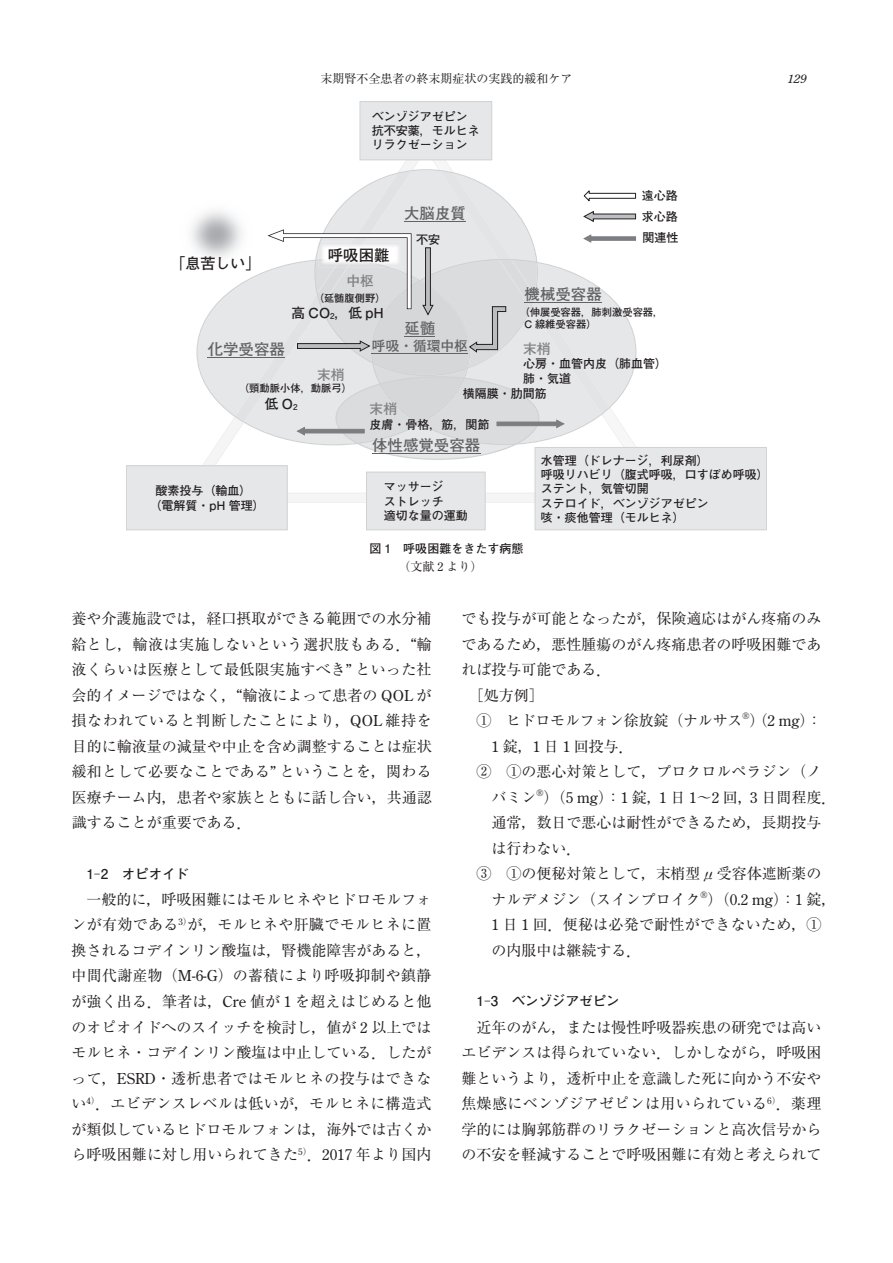
<style>
.page{position:relative;width:893px;height:1263px;background:#fff}
.page>*{position:absolute;margin:0;border:0;box-sizing:border-box;transform-origin:0 0}
.t1{font:700 15.45px "Futo Go B101 Pro";color:#636366}
.t2{font:700 15.45px "Futo Go B101 Pro";color:#231f20}
.t3{font:15px/25.5px "Ryumin Pro";color:#231f20;text-align:justify}
.t4{font:15px/25.5px "Ryumin Pro";letter-spacing:.02em;color:#231f20}
.t5{font:15px "Century Old Style Std";color:#231f20}
.t6{font:700 15px "Futo Go B101 Pro";color:#231f20}
.t7{font:700 13.65px "Futo Go B101 Pro";color:#231f20}
.t8{font:700 13.65px "Futo Go B101 Pro";color:#808285}
.t9{font:700 13.65px "Futo Go B101 Pro";color:#636366}
.t10{font:700 13.5px "Futo Go B101 Pro";color:#231f20}
.t11{font:700 12px/14.4px "Futo Go B101 Pro";color:#231f20}
.t12{font:12px "Ryumin Pro";color:#231f20}
.t13{font:italic 12px "Century Old Style Std";color:#231f20}
.t14{font:700 10.35px/12.3px "Futo Go B101 Pro";color:#231f20}
.t15{font:8.7px "Century Old Style Std";color:#231f20}
.s1{font-family:"Century Old Style Std"}
.s2{font-family:"Hira Min Pro W3"}
.s3{font-family:"Ryumin Pro";font-weight:400}
.s4{font-family:"M Ma Greek B";font-style:italic}
.s5{font-family:"Ryumin Pro"}
</style>
<div class="page">
<div style="left:126px;top:466px;width:161px;height:64px;background:#e6e7e9"></div>
<div style="left:126px;top:465px;width:162px;height:65px;border:1px solid #d1d2d4"></div>
<div style="left:366px;top:472px;width:119px;height:58px;background:#e6e7e9"></div>
<div style="left:366px;top:472px;width:120px;height:58px;border:1px solid #d1d2d4"></div>
<div style="left:535px;top:447px;width:232px;height:83px;background:#e6e7e9"></div>
<div style="left:535px;top:447px;width:232px;height:83px;border:1px solid #d1d2d4"></div>
<svg style="left:188px;top:101px;width:476px;height:406px"></svg>
<hr style="left:208px;top:357px;width:77px;height:1px;background:#636366">
<hr style="left:525px;top:302px;width:77px;height:1px;background:#636366">
<hr style="left:404px;top:222px;width:62px;height:1px;background:#636366">
<hr style="left:404px;top:336px;width:31px;height:1px;background:#636366">
<hr style="left:372px;top:353px;width:96px;height:1px;background:#636366">
<hr style="left:372px;top:453px;width:108px;height:1px;background:#636366">
<p class="t12" style="left:320px;top:69px;width:254px">末期腎不全患者の終末期症状の実践的緩和ケア</p>
<p class="t13" style="left:787px;top:71px;width:21px">129</p>
<p class="t6" style="left:170px;top:251px;width:91px">「息苦しい」</p>
<p class="t11" style="left:372px;top:107px;width:109px">ベンゾジアゼピン抗不安薬，モルヒネリラクゼーション</p>
<p class="t1" style="left:404px;top:201px;width:63px">大脳皮質</p>
<p class="t2" style="left:328px;top:242px;width:63px">呼吸困難</p>
<p class="t11" style="left:416px;top:231px;width:25px">不安</p>
<p class="t11" style="left:642px;top:183px;width:38px;line-height:21.5px;text-align:justify">遠心路求心路関連性</p>
<p class="t8" style="left:346px;top:269px;width:29px">中枢</p>
<p class="t1" style="left:525px;top:281px;width:79px">機械受容器</p>
<p class="t14" style="left:314px;top:290px;width:73px">（延髄腹側野）</p>
<p class="t7" style="left:291px;top:302px;width:94px">高 CO<sub>2</sub>，低 pH</p>
<p class="t14" style="left:525px;top:305px;width:140px;text-indent:-5px">（伸展受容器，肺刺激受容器，<br>C 線維受容器）</p>
<p class="t1" style="left:405px;top:316px;width:32px">延髄</p>
<p class="t9" style="left:372px;top:335px;width:98px">呼吸・循環中枢</p>
<p class="t1" style="left:208px;top:337px;width:79px">化学受容器</p>
<p class="t8" style="left:523px;top:337px;width:29px">末梢</p>
<p class="t11" style="left:523px;top:355px;width:145px">心房・血管内皮（肺血管）肺・気道</p>
<p class="t8" style="left:317px;top:363px;width:29px">末梢</p>
<p class="t14" style="left:239px;top:381px;width:115px">（頸動脈小体，動脈弓）</p>
<p class="t7" style="left:265px;top:393px;width:34px">低O<sub>2</sub></p>
<p class="t11" style="left:463px;top:385px;width:85px">横隔膜・肋間筋</p>
<p class="t8" style="left:370px;top:398px;width:29px">末梢</p>
<p class="t11" style="left:370px;top:415px;width:121px">皮膚・骨格，筋，関節</p>
<p class="t11" style="left:149px;top:482px;width:117px;text-indent:6px">酸素投与（輸血）（電解質・pH 管理）</p>
<p class="t1" style="left:372px;top:432px;width:109px">体性感覚受容器</p>
<p class="t11" style="left:384px;top:478px;width:85px">マッサージ<br>ストレッチ<br>適切な量の運動</p>
<p class="t11" style="left:370px;top:539px;width:155px">図 1　呼吸困難をきたす病態</p>
<p class="t12" style="left:398px;top:557px;width:85px">（文献 <span class="s1">2</span> より）</p>
<p class="t11" style="left:541px;top:451px;width:229px">水管理（ドレナージ，利尿剤）<br>呼吸リハビリ（腹式呼吸，口すぼめ呼吸）ステント，気管切開<br>ステロイド，ベンゾジアゼピン<br>咳・痰他管理（モルヒネ）</p>
<p class="t3" style="left:71px;top:605px;width:362px">養や介護施設では<span class="s2">，</span>経口摂取ができる範囲での水分補給とし<span class="s2">，</span>輸液は実施しないという選択肢もある<span class="s2">．</span><span class="s1">“</span>輸液くらいは医療として最低限実施すべき<span class="s1">”</span> といった社会的イメージではなく<span class="s2">，</span><span class="s1">“</span>輸液によって患者の <span class="s1">QOL</span> が損なわれていると判断したことにより<span class="s2">，</span><span class="s1">QOL</span> 維持を目的に輸液量の減量や中止を含め調整することは症状緩和として必要なことである<span class="s1">”</span> ということを<span class="s2">，</span>関わる医療チーム内<span class="s2">，</span>患者や家族とともに話し合い<span class="s2">，</span>共通認識することが重要である<span class="s2">．</span></p>
<p class="t10" style="left:86px;top:863px;width:104px">1<span class="s3">-</span>2　オピオイド</p>
<p class="t3" style="left:71px;top:885px;width:362px;text-indent:15px">一般的に<span class="s2">，</span>呼吸困難にはモルヒネやヒドロモルフォンが有効である<sup>3</sup><sup>）</sup>が<span class="s2">，</span>モルヒネや肝臓でモルヒネに置換されるコデインリン酸塩は<span class="s2">，</span>腎機能障害があると<span class="s2">，</span>中間代謝産物（<span class="s1">M-6-G</span>）の蓄積により呼吸抑制や鎮静が強く出る<span class="s2">．</span>筆者は<span class="s2">，</span><span class="s1">Cre</span> 値が <span class="s1">1</span> を超えはじめると他のオピオイドへのスイッチを検討し<span class="s2">，</span>値が <span class="s1">2</span> 以上ではモルヒネ・コデインリン酸塩は中止している<span class="s2">．</span>したがって<span class="s2">，</span><span class="s1">ESRD</span>・透析患者ではモルヒネの投与はできない<sup>4</sup><sup>）</sup><span class="s2">．</span>エビデンスレベルは低いが<span class="s2">，</span>モルヒネに構造式が類似しているヒドロモルフォンは<span class="s2">，</span>海外では古くから呼吸困難に対し用いられてきた<sup>5</sup><sup>）</sup><span class="s2">．</span><span class="s1">2017</span> 年より国内</p>
<p class="t3" style="left:461px;top:605px;width:361px">でも投与が可能となったが<span class="s2">，</span>保険適応はがん疼痛のみ</p>
<p class="t3" style="left:461px;top:630px;width:361px">であるため<span class="s2">，</span>悪性腫瘍のがん疼痛患者の呼吸困難であ</p>
<p class="t3" style="left:461px;top:656px;width:151px">れば投与可能である<span class="s2">．</span></p>
<p class="t3" style="left:469px;top:681px;width:76px">［処方例］</p>
<p class="t3" style="left:476px;top:707px;width:347px">① ヒドロモルフォン徐放錠（ナルサス）（<span class="s1">2 mg</span>）：</p>
<p class="t15" style="left:742px;top:710px;width:8px">®</p>
<p class="t3" style="left:491px;top:732px;width:144px"><span class="s1">1</span> 錠<span class="s2">，</span><span class="s1">1</span> 日 <span class="s1">1</span> 回投与<span class="s2">．</span></p>
<p class="t3" style="left:476px;top:758px;width:347px">② ①の悪心対策として<span class="s2">，</span>プロクロルペラジン（ノ</p>
<p class="t3" style="left:491px;top:783px;width:46px">バミン</p>
<p class="t15" style="left:536px;top:787px;width:8px">®</p>
<p class="t3" style="left:543px;top:783px;width:295px">）（<span class="s1">5 mg</span>）：<span class="s1">1</span> 錠<span class="s2">，</span><span class="s1">1</span> 日 <span class="s1">1</span>～<span class="s1">2</span> 回<span class="s2">，</span><span class="s1">3</span> 日間程度<span class="s2">．</span></p>
<p class="t3" style="left:491px;top:809px;width:331px">通常<span class="s2">，</span>数日で悪心は耐性ができるため<span class="s2">，</span>長期投与</p>
<p class="t3" style="left:491px;top:834px;width:91px">は行わない<span class="s2">．</span></p>
<p class="t3" style="left:476px;top:860px;width:347px">③ ①の便秘対策として<span class="s2">，</span>末梢型 <span class="s4">n</span> 受容体遮断薬の</p>
<p class="t3" style="left:491px;top:885px;width:211px">ナルデメジン（スインプロイク</p>
<p class="t15" style="left:701px;top:889px;width:8px">®</p>
<p class="t5" style="left:707px;top:890px;width:130px"><span class="s5">）（</span>0.2 mg<span class="s5">）：</span>1 <span class="s5">錠</span><span class="s2">，</span></p>
<p class="t4" style="left:491px;top:911px;width:332px"><span class="s1">1</span> 日 <span class="s1">1</span> 回<span class="s2">．</span>便秘は必発で耐性ができないため<span class="s2">，</span>①の内服中は継続する<span class="s2">．</span></p>
<p class="t10" style="left:476px;top:990px;width:145px">1<span class="s3">-</span>3　ベンゾジアゼピン</p>
<p class="t3" style="left:461px;top:1013px;width:361px;text-indent:15px">近年のがん<span class="s2">，</span>または慢性呼吸器疾患の研究では高いエビデンスは得られていない<span class="s2">．</span>しかしながら<span class="s2">，</span>呼吸困難というより<span class="s2">，</span>透析中止を意識した死に向かう不安や焦燥感にベンゾジアゼピンは用いられている<sup>6</sup><sup>）</sup><span class="s2">．</span>薬理学的には胸郭筋群のリラクゼーションと高次信号からの不安を軽減することで呼吸困難に有効と考えられて</p>
</div>
